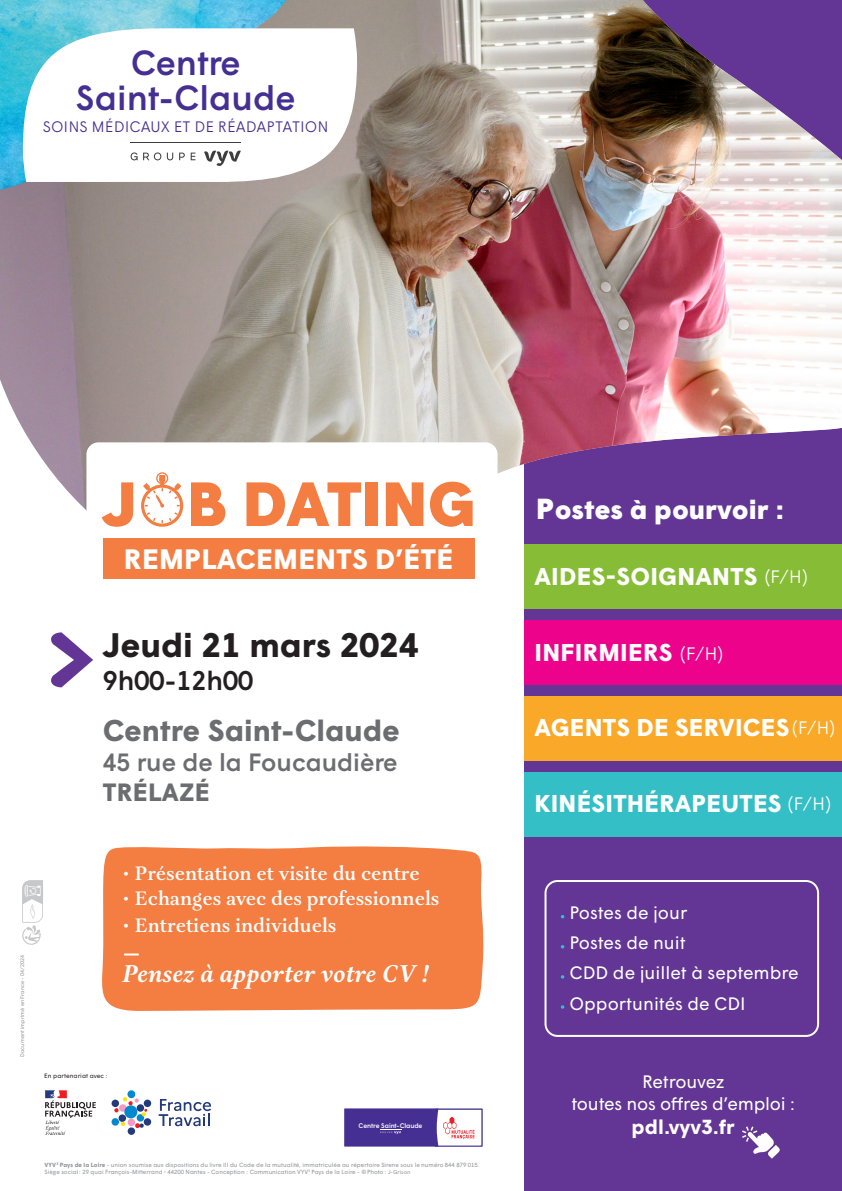
<style>
.page{position:relative;width:842px;height:1191px;background:#fff}
.page>*{position:absolute;margin:0;border:0;box-sizing:border-box;transform-origin:0 0}
.t1{font:900 62.3px "Wigrum";color:#f47d42}
.t2{font:500 34.8px/34.8px "Wigrum";color:#452f92;text-align:center}
.t3{font:700 34px "Wigrum";color:#231f20}
.t4{font:700 30px "Wigrum";color:#6c6d70}
.t5{font:700 28.1px "Wigrum";letter-spacing:.01em;color:#fff}
.t6{font:900 27px "Wigrum";color:#fff}
.t7{font:500 27px "Wigrum";color:#231f20}
.t8{font:italic 700 25px "Aria Text G1";color:#fff}
.t9{font:500 25px "Wigrum";color:#6c6d70}
.t10{font:700 25px "Wigrum";letter-spacing:.01em;color:#6c6d70}
.t11{font:700 24.3px "Wigrum";letter-spacing:.01em;color:#fff}
.t12{font:700 20.3px "Wigrum";color:#fff}
.t13{font:600 20px "Aria Text G1";color:#fff}
.t14{font:18px "Wigrum";color:#fff}
.t15{font:300 18px "Wigrum";color:#fff}
.t16{font:300 15.2px "Wigrum";color:#452f92}
.t17{font:500 6.7px "Wigrum";letter-spacing:-.015em;color:#fff}
.t18{font:6.3px "Wigrum";color:#231f20}
.Texte_courant{font:6px "Wigrum";color:#939598}
.Texte_courant-2{font:5.3px "Wigrum";color:#939598}
.s1{font-weight:700}
.s2{font-size:5.5px}
.s3{font-size:29px}
</style>
<div class="page">
<div style="left:524px;top:383px;width:318px;height:808px;background:#633695"></div>
<svg style="left:51px;top:632px;width:42px;height:55px"></svg>
<div style="left:102px;top:846px;width:382px;height:165px;background:#f47d41"></div>
<svg style="left:125px;top:953px;width:13px;height:2px"></svg>
<div style="left:524px;top:620px;width:318px;height:64px;background:#ed028c"></div>
<div style="left:524px;top:696px;width:318px;height:65px;background:#faa828"></div>
<div style="left:524px;top:772px;width:318px;height:65px;background:#34bfc6"></div>
<div style="left:544px;top:880px;width:275px;height:157px;border:2px solid #fff;border-radius:12px"></div>
<div style="left:144px;top:1118px;width:7px;height:7px;background:#233b7d;border-radius:50%"></div>
<div style="left:128px;top:1127px;width:7px;height:7px;background:#233b7d;border-radius:50%"></div>
<div style="left:144px;top:1099px;width:7px;height:8px;background:#233b7d;border-radius:50%"></div>
<svg style="left:111px;top:1097px;width:36px;height:31px"></svg>
<div style="left:127px;top:1090px;width:8px;height:8px;background:#0089cf;border-radius:50%"></div>
<div style="left:112px;top:1118px;width:7px;height:7px;background:#0089cf;border-radius:50%"></div>
<div style="left:124px;top:1105px;width:13px;height:13px;background:#0089cf;border-radius:50%"></div>
<svg style="left:159px;top:1099px;width:52px;height:27px"></svg>
<svg style="left:45px;top:1090px;width:51px;height:45px"></svg>
<svg style="left:22px;top:880px;width:21px;height:65px"></svg>
<div style="left:524px;top:582px;width:318px;height:27px;background:#87bd36"></div>
<img style="left:0;top:0;width:842px;height:582px">
<div style="left:86px;top:442px;width:411px;height:167px;background:#fff;border-radius:12px"></div>
<img style="left:0;top:0;width:286px;height:190px">
<svg style="left:23px;top:28px;width:334px;height:154px"></svg>
<hr style="left:131px;top:142px;width:110px;height:1px;background:#3e3e3f">
<svg style="left:131px;top:152px;width:30px;height:8px"></svg>
<svg style="left:167px;top:153px;width:6px;height:7px"></svg>
<svg style="left:179px;top:153px;width:6px;height:7px"></svg>
<svg style="left:191px;top:153px;width:4px;height:7px"></svg>
<svg style="left:204px;top:151px;width:37px;height:15px"></svg>
<svg style="left:742px;top:1126px;width:38px;height:32px"></svg>
<svg style="left:141px;top:472px;width:42px;height:55px"></svg>
<div style="left:103px;top:538px;width:371px;height:41px;background:#f47d42"></div>
<svg style="left:344px;top:1108px;width:138px;height:38px"></svg>
<p class="t2" style="left:76px;top:43px;width:221px">Centre<br>Saint-Claude</p>
<p class="t16" style="left:43px;top:115px;width:287px">SOINS MÉDICAUX ET DE RÉADAPTATION</p>
<p class="t1" style="left:102px;top:457px;width:376px">JOB DATING</p>
<p class="t5" style="left:124px;top:538px;width:331px">REMPLACEMENTS D’ÉTÉ</p>
<p class="t3" style="left:103px;top:619px;width:318px">Jeudi 21 mars 2024</p>
<p class="t7" style="left:103px;top:659px;width:152px">9h00-12h00</p>
<p class="t4" style="left:103px;top:708px;width:299px">Centre Saint-Claude</p>
<p class="t9" style="left:103px;top:743px;width:296px">45 rue de la Foucaudière</p>
<p class="t10" style="left:103px;top:773px;width:108px">TRÉLAZÉ</p>
<p class="Texte_courant-2" style="left:18px;top:1056px;width:103px;rotate:-90deg">Document imprimé en France - 04/2024</p>
<p class="t13" style="left:122px;top:861px;width:299px">• Présentation et visite du centre</p>
<p class="t13" style="left:122px;top:886px;width:319px">• Echanges avec des professionnels</p>
<p class="t13" style="left:122px;top:913px;width:216px">• Entretiens individuels</p>
<p class="t8" style="left:122px;top:958px;width:308px">Pensez à apporter votre CV !</p>
<p class="t18" style="left:44px;top:1071px;width:65px">En partenariat avec :</p>
<p class="t17" style="left:359px;top:1120px;width:65px">Centre Saint-Claude</p>
<p class="Texte_courant" style="left:45px;top:1160px;width:436px"><span class="s1">VYV</span> <sup>3</sup> <span class="s1">Pays de la Loire</span> - union soumise aux dispositions du livre III du Code de la mutualité, immatriculée au répertoire Sirene sous le numéro 844 879 015.</p>
<p class="Texte_courant" style="left:45px;top:1167px;width:367px">Siège social : 29 quai François-Mitterrand • 44200 Nantes - Conception : Communication VYV<sup>3</sup> Pays de la Loire - © Photo : <span class="s2">J-Grison</span></p>
<p class="t6" style="left:536px;top:489px;width:249px"><span class="s3">P</span>ostes à pourvoir :</p>
<p class="t11" style="left:534px;top:557px;width:224px">AIDES-SOIGNANTS</p>
<p class="t15" style="left:764px;top:563px;width:45px">(F/H)</p>
<p class="t11" style="left:534px;top:634px;width:139px">INFIRMIERS</p>
<p class="t15" style="left:680px;top:640px;width:45px">(F/H)</p>
<p class="t11" style="left:534px;top:709px;width:256px">AGENTS DE SERVICES</p>
<p class="t15" style="left:792px;top:714px;width:45px">(F/H)</p>
<p class="t11" style="left:534px;top:785px;width:248px">KINÉSITHÉRAPEUTES</p>
<p class="t15" style="left:788px;top:790px;width:45px">(F/H)</p>
<p class="t14" style="left:569px;top:899px;width:120px">Postes de jour</p>
<p class="t14" style="left:569px;top:929px;width:118px">Postes de nuit</p>
<p class="t14" style="left:569px;top:959px;width:231px">CDD de juillet à septembre</p>
<p class="t14" style="left:569px;top:989px;width:178px">Opportunités de CDI</p>
<p class="t14" style="left:642px;top:1068px;width:84px">Retrouvez</p>
<p class="t14" style="left:571px;top:1089px;width:225px">toutes nos offres d’emploi :</p>
<p class="t12" style="left:631px;top:1111px;width:105px">pdl.vyv3.fr</p>
</div>
